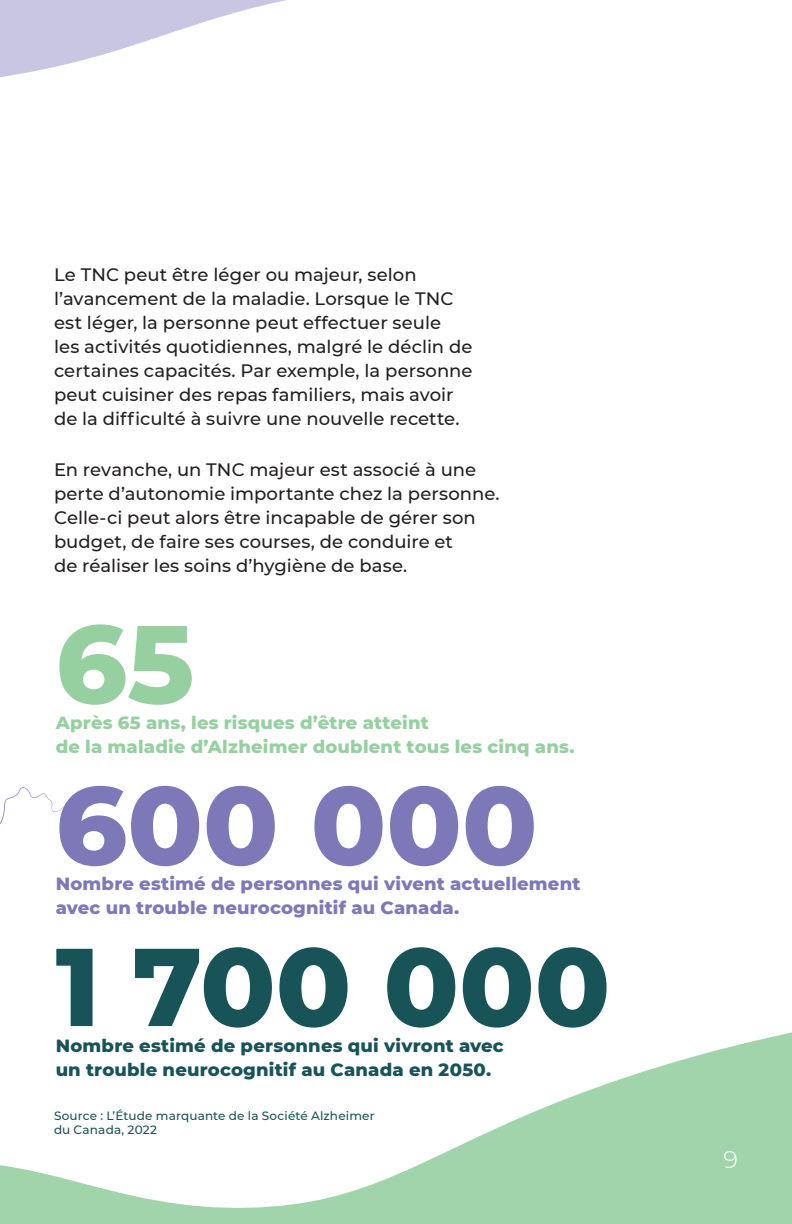
<style>
.page{position:relative;width:792px;height:1224px;background:#fff}
.page>*{position:absolute;margin:0;border:0;box-sizing:border-box;transform-origin:0 0}
.AFDT_H1{font:800 110.4px "Montserrat";color:#185357}
.AFDT_H1-2{font:800 110.4px "Montserrat";color:#7d78b8}
.AFDT_H1-3{font:800 110.4px "Montserrat";color:#96d0a1}
.t1{font:300 24px "Montserrat";color:#fff}
.TEXTE_COURANT{font:500 18px/24px "Montserrat";color:#231f20}
.TEXTE_COURANT-2{font:800 18px/24px "Montserrat";letter-spacing:.01em;color:#96d0a1}
.TEXTE_COURANT-3{font:800 18px/24px "Montserrat";letter-spacing:.01em;color:#7d78b8}
.TEXTE_COURANT-4{font:800 18px/24px "Montserrat";letter-spacing:.01em;color:#185357}
.TEXTE_COURANT-5{font:500 12px/14px "Montserrat";letter-spacing:.015em;color:#185357}
</style>
<div class="page">
<svg style="left:0;top:0;width:286px;height:78px"></svg>
<svg style="left:0;top:1032px;width:792px;height:192px"></svg>
<svg style="left:0;top:787px;width:63px;height:37px"></svg>
<p class="TEXTE_COURANT" style="left:54px;top:262px;width:420px">Le TNC peut être léger ou majeur, selon l’avancement de la maladie. Lorsque le TNC est léger, la personne peut effectuer seule<br>les activités quotidiennes, malgré le déclin de certaines capacités. Par exemple, la personne peut cuisiner des repas familiers, mais avoir de la difficulté à suivre une nouvelle recette.</p>
<p class="TEXTE_COURANT" style="left:54px;top:457px;width:447px">En revanche, un TNC majeur est associé à une perte d’autonomie importante chez la personne.<br>Celle-ci peut alors être incapable de gérer son budget, de faire ses courses, de conduire et<br>de réaliser les soins d’hygiène de base.</p>
<p class="AFDT_H1-3" style="left:56px;top:583px;width:140px">65</p>
<p class="TEXTE_COURANT-2" style="left:56px;top:710px;width:521px">Après 65 ans, les risques d’être atteint<br>de la maladie d’Alzheimer doublent tous les cinq ans.</p>
<p class="AFDT_H1-2" style="left:56px;top:745px;width:483px">600 000</p>
<p class="TEXTE_COURANT-3" style="left:56px;top:871px;width:526px">Nombre estimé de personnes qui vivent actuellement avec un trouble neurocognitif au Canada.</p>
<p class="AFDT_H1" style="left:56px;top:906px;width:556px">1 700 000</p>
<p class="TEXTE_COURANT-4" style="left:56px;top:1032px;width:450px">Nombre estimé de personnes qui vivront avec un trouble neurocognitif au Canada en 2050.</p>
<p class="TEXTE_COURANT-5" style="left:54px;top:1108px;width:322px">Source : L’Étude marquante de la Société Alzheimer du Canada, 2022</p>
<h2 class="t1" style="left:724px;top:1143px;width:16px">9</h2>
</div>
